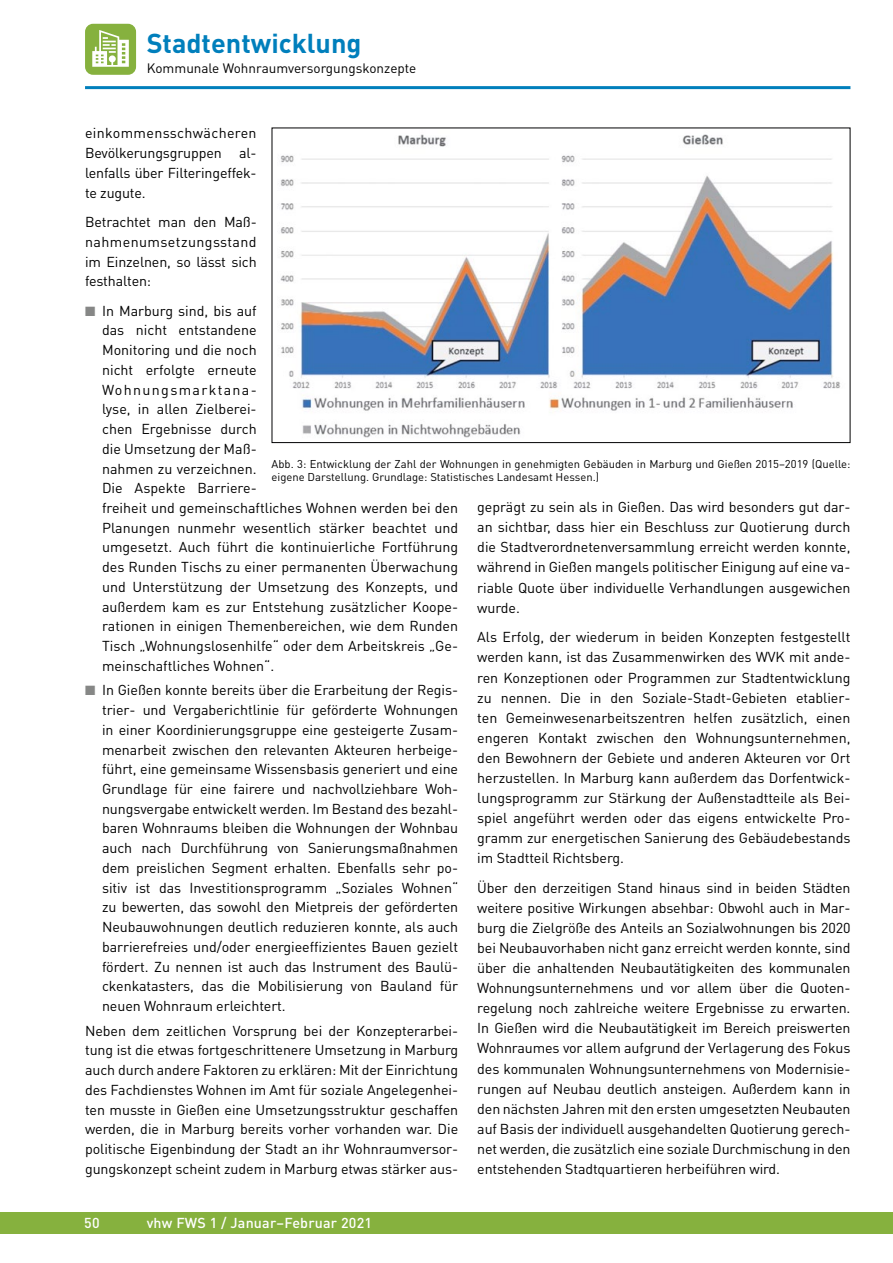
<style>
.page{position:relative;width:893px;height:1263px;background:#fff}
.page>*{position:absolute;margin:0;border:0;box-sizing:border-box;transform-origin:0 0}
.t1{font:700 27px "DIN Pro";color:#007fbc}
.t2{font:14.25px/19.6px "DIN Pro";color:#000;text-align:justify}
.t3{font:500 14.25px "DIN Pro";letter-spacing:.015em;color:#fff}
.t4{font:13.5px "DIN Pro";color:#000}
.t5{font:11.25px/13.5px "DIN Pro";color:#000}
.s1{color:#868786}
</style>
<div class="page">
<div style="left:0;top:1212px;width:893px;height:21px;background:#86b13e"></div>
<hr style="left:85px;top:86px;width:765px;height:3px;background:#007fbc">
<div style="left:85px;top:24px;width:51px;height:51px;background:#86b13e;border-radius:8px"></div>
<svg style="left:92px;top:30px;width:37px;height:37px"></svg>
<img style="left:280px;top:134px;width:560px;height:304px">
<h1 class="t1" style="left:147px;top:25px;width:216px">Stadtentwicklung</h1>
<p class="t4" style="left:147px;top:59px;width:271px">Kommunale Wohnraumversorgungskonzepte</p>
<p class="t2" style="left:85px;top:123px;width:173px">einkommensschwächeren Bevölkerungsgruppen al&shy;lenfalls über Filteringeffek&shy;te zugute.</p>
<p class="t2" style="left:85px;top:212px;width:173px">Betrachtet man den Maß&shy;nahmenumsetzungsstand im Einzelnen, so lässt sich festhalten:</p>
<p class="t2" style="left:102px;top:300px;width:358px;text-align:left;text-indent:-17px"><span class="s1">■</span> In Marburg sind, bis auf<br>das nicht entstandene<br>Monitoring und die noch<br>nicht erfolgte erneute<br>Wohnungsmarktana-<br>lyse, in allen Zielberei-<br>chen Ergebnisse durch<br>die Umsetzung der Maß-<br>nahmen zu verzeichnen.<br>Die Aspekte Barriere-<br>freiheit und gemeinschaftliches Wohnen werden bei den Planungen nunmehr wesentlich stärker beachtet und umgesetzt. Auch führt die kontinuierliche Fortführung des Runden Tischs zu einer permanenten Überwachung und Unterstützung der Umsetzung des Konzepts, und außerdem kam es zur Entstehung zusätzlicher Koope&shy;rationen in einigen Themenbereichen, wie dem Runden Tisch „Wohnungslosenhilfe“ oder dem Arbeitskreis „Ge&shy;meinschaftliches Wohnen“.</p>
<p class="t2" style="left:102px;top:680px;width:358px;text-indent:-17px"><span class="s1">■</span> In Gießen konnte bereits über die Erarbeitung der Regis&shy;trier- und Vergaberichtlinie für geförderte Wohnungen in einer Koordinierungsgruppe eine gesteigerte Zusam&shy;menarbeit zwischen den relevanten Akteuren herbeige&shy;führt, eine gemeinsame Wissensbasis generiert und eine Grundlage für eine fairere und nachvollziehbare Woh&shy;nungsvergabe entwickelt werden. Im Bestand des bezahl&shy;baren Wohnraums bleiben die Wohnungen der Wohnbau auch nach Durchführung von Sanierungsmaßnahmen dem preislichen Segment erhalten. Ebenfalls sehr po&shy;sitiv ist das Investitionsprogramm „Soziales Wohnen“ zu bewerten, das sowohl den Mietpreis der geförderten Neubauwohnungen deutlich reduzieren konnte, als auch barrierefreies und/oder energieeffizientes Bauen gezielt fördert. Zu nennen ist auch das Instrument des Baulü&shy;ckenkatasters, das die Mobilisierung von Bauland für neuen Wohnraum erleichtert.</p>
<p class="t2" style="left:85px;top:1020px;width:375px">Neben dem zeitlichen Vorsprung bei der Konzepterarbei&shy;tung ist die etwas fortgeschrittenere Umsetzung in Marburg auch durch andere Faktoren zu erklären: Mit der Einrichtung des Fachdienstes Wohnen im Amt für soziale Angelegenhei&shy;ten musste in Gießen eine Umsetzungsstruktur geschaffen werden, die in Marburg bereits vorher vorhanden war. Die politische Eigenbindung der Stadt an ihr Wohnraumversor&shy;gungskonzept scheint zudem in Marburg etwas stärker aus-</p>
<p class="t5" style="left:272px;top:456px;width:580px">Abb. 3: Entwicklung der Zahl der Wohnungen in genehmigten Gebäuden in Marburg und Gießen 2015–2019 (Quelle: eigene Darstellung. Grundlage: Statistisches Landesamt Hessen.)</p>
<p class="t2" style="left:477px;top:496px;width:375px;line-height:20.1px">geprägt zu sein als in Gießen. Das wird besonders gut dar&shy;an sichtbar, dass hier ein Beschluss zur Quotierung durch die Stadtverordnetenversammlung erreicht werden konnte, während in Gießen mangels politischer Einigung auf eine va&shy;riable Quote über individuelle Verhandlungen ausgewichen wurde.</p>
<p class="t2" style="left:477px;top:627px;width:375px;line-height:20.1px">Als Erfolg, der wiederum in beiden Konzepten festgestellt werden kann, ist das Zusammenwirken des WVK mit ande&shy;ren Konzeptionen oder Programmen zur Stadtentwicklung zu nennen. Die in den Soziale-Stadt-Gebieten etablier&shy;ten Gemeinwesenarbeitszentren helfen zusätzlich, einen engeren Kontakt zwischen den Wohnungsunternehmen, den Bewohnern der Gebiete und anderen Akteuren vor Ort herzustellen. In Marburg kann außerdem das Dorfentwick&shy;lungsprogramm zur Stärkung der Außenstadtteile als Bei&shy;spiel angeführt werden oder das eigens entwickelte Pro&shy;gramm zur energetischen Sanierung des Gebäudebestands im Stadtteil Richtsberg.</p>
<p class="t2" style="left:477px;top:877px;width:375px;line-height:20.1px">Über den derzeitigen Stand hinaus sind in beiden Städten weitere positive Wirkungen absehbar: Obwohl auch in Mar&shy;burg die Zielgröße des Anteils an Sozialwohnungen bis 2020 bei Neubauvorhaben nicht ganz erreicht werden konnte, sind über die anhaltenden Neubautätigkeiten des kommunalen Wohnungsunternehmens und vor allem über die Quoten&shy;regelung noch zahlreiche weitere Ergebnisse zu erwarten.<br>In Gießen wird die Neubautätigkeit im Bereich preiswerten Wohnraumes vor allem aufgrund der Verlagerung des Fokus des kommunalen Wohnungsunternehmens von Modernisie&shy;rungen auf Neubau deutlich ansteigen. Außerdem kann in den nächsten Jahren mit den ersten umgesetzten Neubauten auf Basis der individuell ausgehandelten Quotierung gerech&shy;net werden, die zusätzlich eine soziale Durchmischung in den entstehenden Stadtquartieren herbeiführen wird.</p>
<p class="t3" style="left:84px;top:1213px;width:17px">50</p>
<p class="t3" style="left:147px;top:1213px;width:227px">vhw FWS 1 / Januar–Februar 2021</p>
</div>
